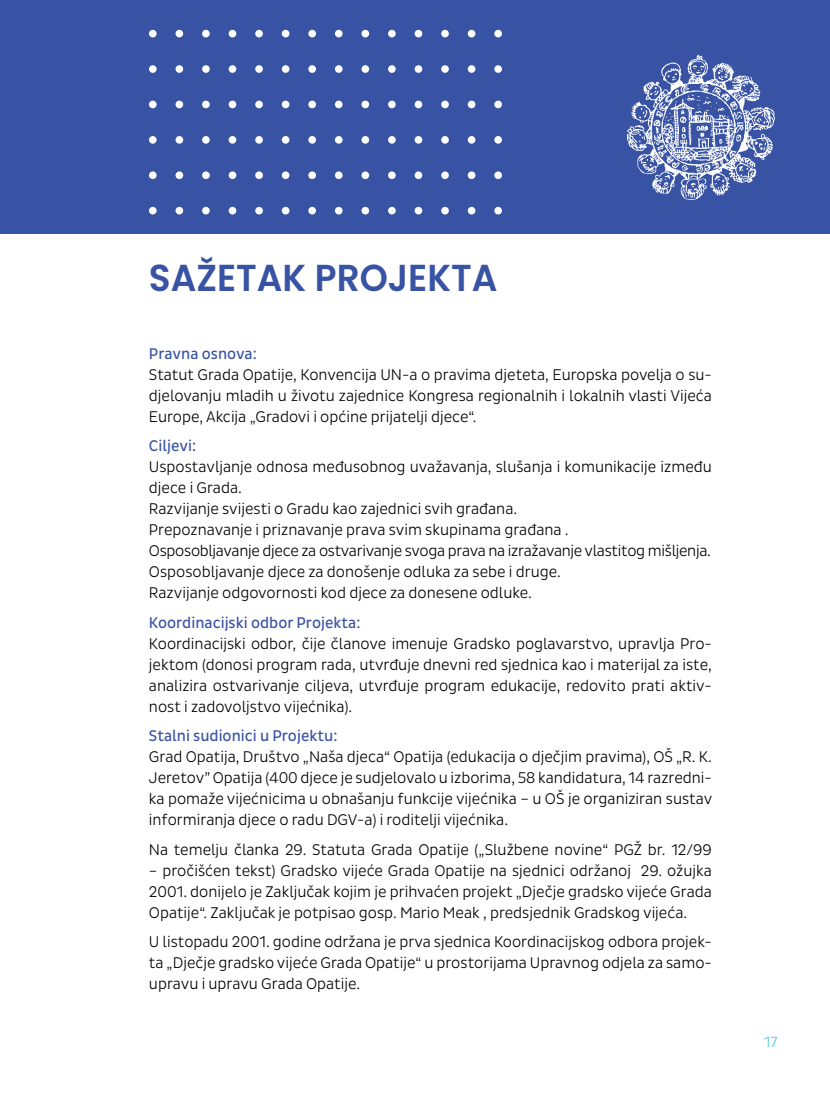
<style>
.page{position:relative;width:830px;height:1106px;background:#fff}
.page>*{position:absolute;margin:0;border:0;box-sizing:border-box;transform-origin:0 0}
.t1{font:600 37.5px "Poppins";color:#3953a4;scale:.96 1}
.t2{font:300 15.75px/21px "Pluto Sans Cond";color:#000;text-align:justify}
.t3{font:15.75px "Pluto Sans Cond";color:#3953a4}
.t4{font:300 15px "Pluto Sans Cond";color:#50c6dd}
</style>
<div class="page">
<div style="left:0;top:0;width:829px;height:234px;background:#3953a4"></div>
<div style="left:388px;top:30px;width:7px;height:7px;background:#fff;border-radius:50%"></div>
<div style="left:414px;top:30px;width:8px;height:7px;background:#fff;border-radius:50%"></div>
<div style="left:441px;top:30px;width:7px;height:7px;background:#fff;border-radius:50%"></div>
<div style="left:467px;top:30px;width:8px;height:7px;background:#fff;border-radius:50%"></div>
<div style="left:494px;top:30px;width:7px;height:7px;background:#fff;border-radius:50%"></div>
<div style="left:361px;top:30px;width:8px;height:7px;background:#fff;border-radius:50%"></div>
<div style="left:335px;top:30px;width:7px;height:7px;background:#fff;border-radius:50%"></div>
<div style="left:202px;top:30px;width:8px;height:7px;background:#fff;border-radius:50%"></div>
<div style="left:228px;top:30px;width:8px;height:7px;background:#fff;border-radius:50%"></div>
<div style="left:255px;top:30px;width:8px;height:7px;background:#fff;border-radius:50%"></div>
<div style="left:282px;top:30px;width:7px;height:7px;background:#fff;border-radius:50%"></div>
<div style="left:308px;top:30px;width:8px;height:7px;background:#fff;border-radius:50%"></div>
<div style="left:175px;top:30px;width:8px;height:7px;background:#fff;border-radius:50%"></div>
<div style="left:149px;top:30px;width:7px;height:7px;background:#fff;border-radius:50%"></div>
<div style="left:388px;top:65px;width:7px;height:8px;background:#fff;border-radius:50%"></div>
<div style="left:414px;top:65px;width:8px;height:8px;background:#fff;border-radius:50%"></div>
<div style="left:441px;top:65px;width:7px;height:8px;background:#fff;border-radius:50%"></div>
<div style="left:467px;top:65px;width:8px;height:8px;background:#fff;border-radius:50%"></div>
<div style="left:494px;top:65px;width:7px;height:8px;background:#fff;border-radius:50%"></div>
<div style="left:361px;top:65px;width:8px;height:8px;background:#fff;border-radius:50%"></div>
<div style="left:335px;top:65px;width:7px;height:8px;background:#fff;border-radius:50%"></div>
<div style="left:202px;top:65px;width:8px;height:8px;background:#fff;border-radius:50%"></div>
<div style="left:228px;top:65px;width:8px;height:8px;background:#fff;border-radius:50%"></div>
<div style="left:255px;top:65px;width:8px;height:8px;background:#fff;border-radius:50%"></div>
<div style="left:282px;top:65px;width:7px;height:8px;background:#fff;border-radius:50%"></div>
<div style="left:308px;top:65px;width:8px;height:8px;background:#fff;border-radius:50%"></div>
<div style="left:175px;top:65px;width:8px;height:8px;background:#fff;border-radius:50%"></div>
<div style="left:149px;top:65px;width:7px;height:8px;background:#fff;border-radius:50%"></div>
<div style="left:388px;top:101px;width:7px;height:7px;background:#fff;border-radius:50%"></div>
<div style="left:414px;top:101px;width:8px;height:7px;background:#fff;border-radius:50%"></div>
<div style="left:441px;top:101px;width:7px;height:7px;background:#fff;border-radius:50%"></div>
<div style="left:467px;top:101px;width:8px;height:7px;background:#fff;border-radius:50%"></div>
<div style="left:494px;top:101px;width:7px;height:7px;background:#fff;border-radius:50%"></div>
<div style="left:361px;top:101px;width:8px;height:7px;background:#fff;border-radius:50%"></div>
<div style="left:335px;top:101px;width:7px;height:7px;background:#fff;border-radius:50%"></div>
<div style="left:202px;top:101px;width:8px;height:7px;background:#fff;border-radius:50%"></div>
<div style="left:228px;top:101px;width:8px;height:7px;background:#fff;border-radius:50%"></div>
<div style="left:255px;top:101px;width:8px;height:7px;background:#fff;border-radius:50%"></div>
<div style="left:282px;top:101px;width:7px;height:7px;background:#fff;border-radius:50%"></div>
<div style="left:308px;top:101px;width:8px;height:7px;background:#fff;border-radius:50%"></div>
<div style="left:175px;top:101px;width:8px;height:7px;background:#fff;border-radius:50%"></div>
<div style="left:149px;top:101px;width:7px;height:7px;background:#fff;border-radius:50%"></div>
<div style="left:388px;top:136px;width:7px;height:8px;background:#fff;border-radius:50%"></div>
<div style="left:414px;top:136px;width:8px;height:8px;background:#fff;border-radius:50%"></div>
<div style="left:441px;top:136px;width:7px;height:8px;background:#fff;border-radius:50%"></div>
<div style="left:467px;top:136px;width:8px;height:8px;background:#fff;border-radius:50%"></div>
<div style="left:494px;top:136px;width:7px;height:8px;background:#fff;border-radius:50%"></div>
<div style="left:361px;top:136px;width:8px;height:8px;background:#fff;border-radius:50%"></div>
<div style="left:335px;top:136px;width:7px;height:8px;background:#fff;border-radius:50%"></div>
<div style="left:202px;top:136px;width:8px;height:8px;background:#fff;border-radius:50%"></div>
<div style="left:228px;top:136px;width:8px;height:8px;background:#fff;border-radius:50%"></div>
<div style="left:255px;top:136px;width:8px;height:8px;background:#fff;border-radius:50%"></div>
<div style="left:282px;top:136px;width:7px;height:8px;background:#fff;border-radius:50%"></div>
<div style="left:308px;top:136px;width:8px;height:8px;background:#fff;border-radius:50%"></div>
<div style="left:175px;top:136px;width:8px;height:8px;background:#fff;border-radius:50%"></div>
<div style="left:149px;top:136px;width:7px;height:8px;background:#fff;border-radius:50%"></div>
<div style="left:388px;top:171px;width:7px;height:8px;background:#fff;border-radius:50%"></div>
<div style="left:414px;top:171px;width:8px;height:8px;background:#fff;border-radius:50%"></div>
<div style="left:441px;top:171px;width:7px;height:8px;background:#fff;border-radius:50%"></div>
<div style="left:467px;top:171px;width:8px;height:8px;background:#fff;border-radius:50%"></div>
<div style="left:494px;top:171px;width:7px;height:8px;background:#fff;border-radius:50%"></div>
<div style="left:361px;top:171px;width:8px;height:8px;background:#fff;border-radius:50%"></div>
<div style="left:335px;top:171px;width:7px;height:8px;background:#fff;border-radius:50%"></div>
<div style="left:202px;top:171px;width:8px;height:8px;background:#fff;border-radius:50%"></div>
<div style="left:228px;top:171px;width:8px;height:8px;background:#fff;border-radius:50%"></div>
<div style="left:255px;top:171px;width:8px;height:8px;background:#fff;border-radius:50%"></div>
<div style="left:282px;top:171px;width:7px;height:8px;background:#fff;border-radius:50%"></div>
<div style="left:308px;top:171px;width:8px;height:8px;background:#fff;border-radius:50%"></div>
<div style="left:175px;top:171px;width:8px;height:8px;background:#fff;border-radius:50%"></div>
<div style="left:149px;top:171px;width:7px;height:8px;background:#fff;border-radius:50%"></div>
<div style="left:388px;top:207px;width:7px;height:7px;background:#fff;border-radius:50%"></div>
<div style="left:414px;top:207px;width:8px;height:7px;background:#fff;border-radius:50%"></div>
<div style="left:441px;top:207px;width:7px;height:7px;background:#fff;border-radius:50%"></div>
<div style="left:467px;top:207px;width:8px;height:7px;background:#fff;border-radius:50%"></div>
<div style="left:494px;top:207px;width:7px;height:7px;background:#fff;border-radius:50%"></div>
<div style="left:361px;top:207px;width:8px;height:7px;background:#fff;border-radius:50%"></div>
<div style="left:335px;top:207px;width:7px;height:7px;background:#fff;border-radius:50%"></div>
<div style="left:202px;top:207px;width:8px;height:7px;background:#fff;border-radius:50%"></div>
<div style="left:228px;top:207px;width:8px;height:7px;background:#fff;border-radius:50%"></div>
<div style="left:255px;top:207px;width:8px;height:7px;background:#fff;border-radius:50%"></div>
<div style="left:282px;top:207px;width:7px;height:7px;background:#fff;border-radius:50%"></div>
<div style="left:308px;top:207px;width:8px;height:7px;background:#fff;border-radius:50%"></div>
<div style="left:175px;top:207px;width:8px;height:7px;background:#fff;border-radius:50%"></div>
<div style="left:149px;top:207px;width:7px;height:7px;background:#fff;border-radius:50%"></div>
<img style="left:627px;top:56px;width:147px;height:143px">
<h1 class="t1" style="left:149px;top:256px;width:364px">SAŽETAK PROJEKTA</h1>
<p class="t3" style="left:149px;top:344px;width:109px">Pravna osnova:</p>
<p class="t2" style="left:149px;top:364px;width:564px">Statut Grada Opatije, Konvencija UN-a o pravima djeteta, Europska povelja o su&shy;djelovanju mladih u životu zajednice Kongresa regionalnih i lokalnih vlasti Vijeća Europe, Akcija „Gradovi i općine prijatelji djece“.</p>
<p class="t3" style="left:149px;top:437px;width:49px">Ciljevi:</p>
<p class="t2" style="left:149px;top:456px;width:564px;text-align:left">Uspostavljanje odnosa međusobnog uvažavanja, slušanja i komunikacije između djece i Grada.<br>Razvijanje svijesti o Gradu kao zajednici svih građana.<br>Prepoznavanje i priznavanje prava svim skupinama građana .<br>Osposobljavanje djece za ostvarivanje svoga prava na izražavanje vlastitog mišljenja.<br>Osposobljavanje djece za donošenje odluka za sebe i druge.<br>Razvijanje odgovornosti kod djece za donesene odluke.</p>
<p class="t3" style="left:149px;top:613px;width:213px">Koordinacijski odbor Projekta:</p>
<p class="t2" style="left:149px;top:633px;width:564px">Koordinacijski odbor, čije članove imenuje Gradsko poglavarstvo, upravlja Pro&shy;jektom (donosi program rada, utvrđuje dnevni red sjednica kao i materijal za iste, analizira ostvarivanje ciljeva, utvrđuje program edukacije, redovito prati aktiv&shy;nost i zadovoljstvo vijećnika).</p>
<p class="t3" style="left:149px;top:727px;width:190px">Stalni sudionici u Projektu:</p>
<p class="t2" style="left:149px;top:746px;width:564px">Grad Opatija, Društvo „Naša djeca“ Opatija (edukacija o dječjim pravima), OŠ „R. K.<br>Jeretov” Opatija (400 djece je sudjelovalo u izborima, 58 kandidatura, 14 razredni&shy;ka pomaže vijećnicima u obnašanju funkcije vijećnika – u OŠ je organiziran sustav informiranja djece o radu DGV-a) i roditelji vijećnika.</p>
<p class="t2" style="left:149px;top:839px;width:564px">Na temelju članka 29. Statuta Grada Opatije („Službene novine“ PGŽ br. 12/99</p>
<p class="t2" style="left:149px;top:860px;width:564px">– pročišćen tekst) Gradsko vijeće Grada Opatije na sjednici održanoj 29. ožujka 2001. donijelo je Zaključak kojim je prihvaćen projekt „Dječje gradsko vijeće Grada Opatije“. Zaključak je potpisao gosp. Mario Meak , predsjednik Gradskog vijeća.</p>
<p class="t2" style="left:149px;top:931px;width:564px">U listopadu 2001. godine održana je prva sjednica Koordinacijskog odbora projek&shy;ta „Dječje gradsko vijeće Grada Opatije“ u prostorijama Upravnog odjela za samo&shy;upravu i upravu Grada Opatije.</p>
<p class="t4" style="left:763px;top:1033px;width:15px">17</p>
</div>
